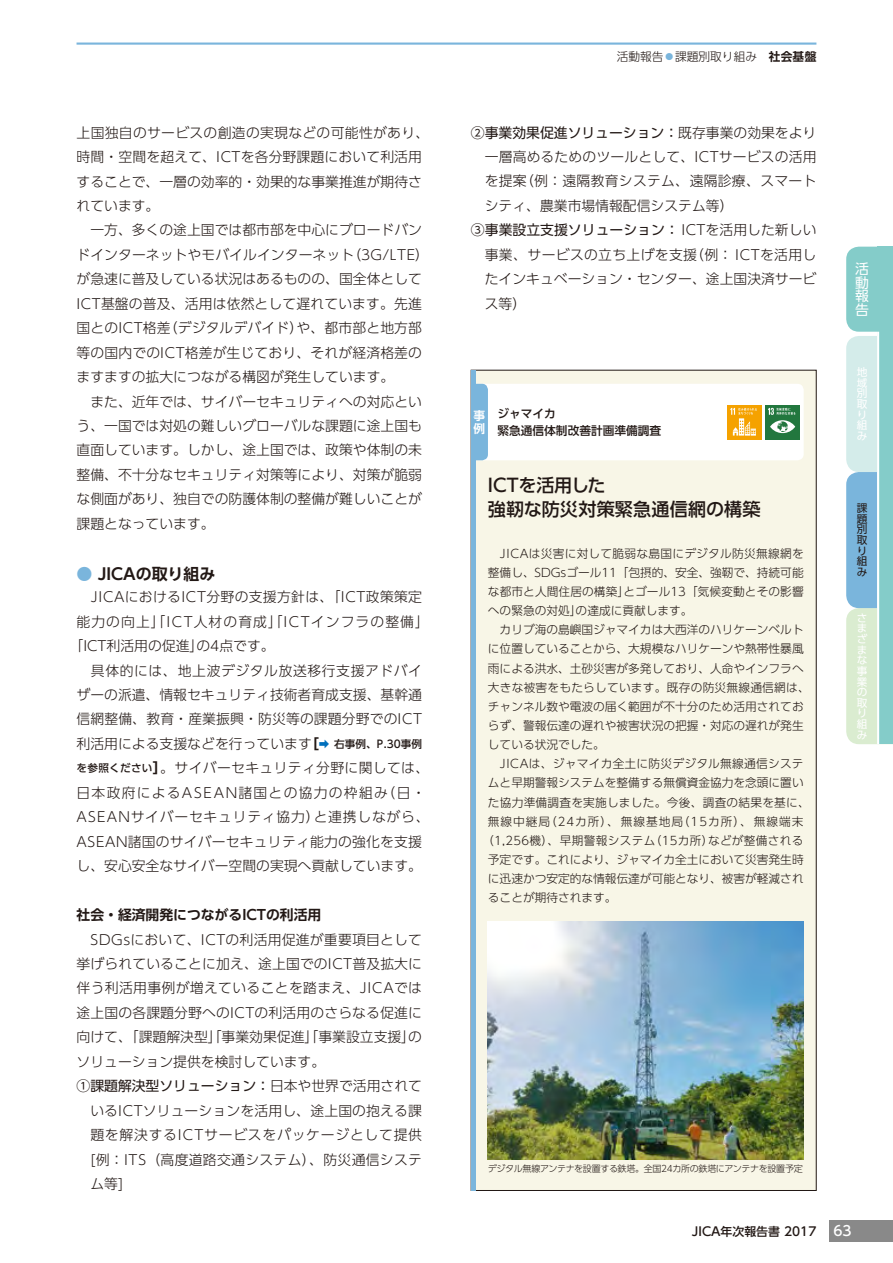
<style>
.page{position:relative;width:893px;height:1263px;background:#fff}
.page>*{position:absolute;margin:0;border:0;box-sizing:border-box;transform-origin:0 0}
.t1{font:500 18px/23.4px "UD Shin Go Pro";letter-spacing:.005em;color:#221815}
.t2{font:700 15.9px "UD Shin Go Pro De";color:#221815}
.t3{font:300 13.8px/24.5px "UD Shin Go Pro";letter-spacing:.01em;color:#221815}
.t4{font:13.8px "UD Shin Go Pro";color:#221815}
.t5{font:300 13.8px "UD Shin Go Pro";letter-spacing:.055em;color:#221815}
.t6{font:300 13.8px "UD Shin Go Pro";letter-spacing:.075em;color:#221815}
.t7{font:300 13.8px "UD Shin Go Pro";letter-spacing:.09em;color:#221815}
.t8{font:300 13.8px "UD Shin Go Pro";letter-spacing:.04em;color:#221815}
.t9{font:700 13.8px "UD Shin Go Pro De";color:#221815}
.t10{font:13.8px/13.8px "UD Shin Go Pro";color:#fff;text-align:justify}
.t11{font:500 12.15px "UD Shin Go Pro";color:#221815}
.t12{font:300 11.7px "UD Shin Go Pro";color:#221815}
.t13{font:300 11.7px "UD Shin Go Pro";letter-spacing:.02em;color:#221815}
.t14{font:300 11.7px "UD Shin Go Pro";letter-spacing:.025em;color:#221815}
.t15{font:300 11.7px "UD Shin Go Pro";letter-spacing:.085em;color:#221815}
.t16{font:500 11.7px/17px "UD Shin Go Pro";color:#221815}
.t17{font:700 11.7px/12.3px "UD Shin Go Pro De";color:#fff}
.t18{font:10.65px/10.6px "UD Shin Go Pro";color:#fff}
.t19{font:10.65px/10.6px "UD Shin Go Pro";color:#221815}
.t20{font:300 9px "UD Shin Go Pro";letter-spacing:-.035em;color:#221815}
.s1{color:#7ab5dc}
.s2{font-weight:800}
.s3{font-weight:500;font-size:10.65px;color:#006fbc}
.s4{font-weight:500;font-size:10.65px}
.s5{font-weight:300}
.s6{font-family:"UD Shin Go Pro De";font-weight:700}
.s7{font-size:11.85px}
.s8{font-size:13.8px;color:#fff}
</style>
<div class="page">
<div style="left:471px;top:370px;width:345px;height:820px;background:#f8f6e7"></div>
<hr style="left:471px;top:370px;width:4px;height:821px;background:#7ab5dc">
<hr style="left:77px;top:43px;width:739px;height:2px;background:#7ab5dc">
<svg style="left:846px;top:247px;width:31px;height:497px;background:#b1d8da"></svg>
<div style="left:877px;top:247px;width:16px;height:497px;background:#84ccc9"></div>
<hr style="left:877px;top:332px;width:2px;height:412px;background:#fff">
<img style="left:488px;top:921px;width:316px;height:238px">
<svg style="left:475px;top:384px;width:329px;height:76px;background:#f0f2eb"></svg>
<div style="left:829px;top:1220px;width:64px;height:22px;background:#898989"></div>
<p class="t3" style="left:77px;top:120px;width:354px">上国独自のサービスの創造の実現などの可能性があり、時間・空間を超えて、ICTを各分野課題において利活用することで、一層の効率的・効果的な事業推進が期待されています。<br>　一方、多くの途上国では都市部を中心にブロードバンドインターネットやモバイルインターネット（3G/LTE）が急速に普及している状況はあるものの、国全体として<br>ICT基盤の普及、活用は依然として遅れています。先進国とのICT格差（デジタルデバイド）や、都市部と地方部等の国内でのICT格差が生じており、それが経済格差のますますの拡大につながる構図が発生しています。<br>　また、近年では、サイバーセキュリティへの対応という、一国では対処の難しいグローバルな課題に途上国も直面しています。しかし、途上国では、政策や体制の未整備、不十分なセキュリティ対策等により、対策が脆弱な側面があり、独自での防護体制の整備が難しいことが課題となっています。</p>
<p class="t2" style="left:77px;top:561px;width:140px"><span class="s1">●</span> JICAの取り組み</p>
<p class="t3" style="left:77px;top:584px;width:347px">　JICAにおけるICT分野の支援方針は、「ICT政策策定</p>
<p class="t6" style="left:77px;top:610px;width:354px">能力の向上」「ICT人材の育成」「ICTインフラの整備」</p>
<p class="t3" style="left:70px;top:633px;width:207px">「ICT利活用の促進」の4点です。</p>
<p class="t8" style="left:77px;top:659px;width:347px">　具体的には、地上波デジタル放送移行支援アドバイ</p>
<p class="t3" style="left:77px;top:682px;width:347px">ザーの派遣、情報セキュリティ技術者育成支援、基幹通</p>
<p class="t3" style="left:77px;top:706px;width:347px">信網整備、教育・産業振興・防災等の課題分野でのICT</p>
<p class="t3" style="left:77px;top:731px;width:347px">利活用による支援などを行っています<span class="s2">［</span><span class="s3">➡</span> <span class="s4">右事例、P.30事例</span></p>
<p class="t3" style="left:77px;top:755px;width:354px"><span class="s4">を参照ください</span><span class="s2">］</span>。サイバーセキュリティ分野に関しては、</p>
<p class="t7" style="left:77px;top:781px;width:351px">日本政府によるASEAN諸国との協力の枠組み（日・</p>
<p class="t5" style="left:77px;top:806px;width:355px">ASEANサイバーセキュリティ協力）と連携しながら、</p>
<p class="t3" style="left:77px;top:829px;width:347px">ASEAN諸国のサイバーセキュリティ能力の強化を支援</p>
<p class="t3" style="left:77px;top:853px;width:347px">し、安心安全なサイバー空間の実現へ貢献しています。</p>
<p class="t9" style="left:77px;top:903px;width:246px">社会・経済開発につながるICTの利活用</p>
<p class="t3" style="left:77px;top:926px;width:347px">　SDGsにおいて、ICTの利活用促進が重要項目として</p>
<p class="t3" style="left:77px;top:951px;width:347px">挙げられていることに加え、途上国でのICT普及拡大に</p>
<p class="t3" style="left:77px;top:975px;width:347px">伴う利活用事例が増えていることを踏まえ、JICAでは</p>
<p class="t3" style="left:77px;top:1000px;width:347px">途上国の各課題分野へのICTの利活用のさらなる促進に</p>
<p class="t3" style="left:77px;top:1024px;width:347px">向けて、「課題解決型」「事業効果促進」「事業設立支援」の</p>
<p class="t3" style="left:77px;top:1049px;width:250px">ソリューション提供を検討しています。</p>
<p class="t4" style="left:77px;top:1075px;width:347px">①課題解決型ソリューション：<span class="s5">日本や世界で活用されて</span></p>
<p class="t3" style="left:90px;top:1098px;width:333px">いるICTソリューションを活用し、途上国の抱える課</p>
<p class="t5" style="left:90px;top:1124px;width:333px">題を解決するICTサービスをパッケージとして提供</p>
<p class="t3" style="left:90px;top:1146px;width:333px">[例：ITS（高度道路交通システム）、防災通信システ</p>
<p class="t3" style="left:90px;top:1171px;width:34px">ム等]</p>
<p class="t12" style="left:617px;top:47px;width:201px">活動報告<span class="s1">◦</span>課題別取り組み <span class="s6">社会基盤</span></p>
<p class="t4" style="left:471px;top:121px;width:347px">②事業効果促進ソリューション：<span class="s5">既存事業の効果をより</span></p>
<p class="t3" style="left:485px;top:144px;width:333px">一層高めるためのツールとして、ICTサービスの活用</p>
<p class="t3" style="left:485px;top:168px;width:333px">を提案（例：遠隔教育システム、遠隔診療、スマート</p>
<p class="t3" style="left:485px;top:193px;width:250px">シティ、農業市場情報配信システム等）</p>
<p class="t4" style="left:471px;top:219px;width:347px">③事業設立支援ソリューション： <span class="s5">ICTを活用した新しい</span></p>
<p class="t3" style="left:485px;top:242px;width:333px">事業、サービスの立ち上げを支援（例： ICTを活用し</p>
<p class="t3" style="left:485px;top:266px;width:333px">たインキュベーション・センター、途上国決済サービ</p>
<p class="t3" style="left:485px;top:291px;width:43px">ス等）</p>
<p class="t17" style="left:474px;top:409px;width:13px">事例</p>
<p class="t16" style="left:497px;top:405px;width:165px">ジャマイカ<br>緊急通信体制改善計画準備調査</p>
<h1 class="t1" style="left:488px;top:473px;width:274px">ICTを活用した<br>強靭な防災対策緊急通信網の構築</h1>
<p class="t14" style="left:488px;top:544px;width:317px">　JICAは災害に対して脆弱な島国にデジタル防災無線網を</p>
<p class="t12" style="left:488px;top:563px;width:317px">整備し、SDGsゴール11「包摂的、安全、強靭で、持続可能</p>
<p class="t12" style="left:488px;top:582px;width:317px">な都市と人間住居の構築」とゴール13「気候変動とその影響</p>
<p class="t12" style="left:488px;top:601px;width:206px">への緊急の対処」の達成に貢献します。</p>
<p class="t12" style="left:488px;top:620px;width:317px">　カリブ海の島嶼国ジャマイカは大西洋のハリケーンベルト</p>
<p class="t12" style="left:488px;top:639px;width:317px">に位置していることから、大規模なハリケーンや熱帯性暴風</p>
<p class="t12" style="left:488px;top:659px;width:317px">雨による洪水、土砂災害が多発しており、人命やインフラへ</p>
<p class="t13" style="left:488px;top:678px;width:323px">大きな被害をもたらしています。既存の防災無線通信網は、</p>
<p class="t12" style="left:488px;top:697px;width:317px">チャンネル数や電波の届く範囲が不十分のため活用されてお</p>
<p class="t12" style="left:488px;top:716px;width:317px">らず、警報伝達の遅れや被害状況の把握・対応の遅れが発生</p>
<p class="t12" style="left:488px;top:735px;width:118px">している状況でした。</p>
<p class="t13" style="left:488px;top:754px;width:317px">　JICAは、ジャマイカ全土に防災デジタル無線通信システ</p>
<p class="t12" style="left:488px;top:773px;width:317px">ムと早期警報システムを整備する無償資金協力を念頭に置い</p>
<p class="t13" style="left:488px;top:793px;width:323px">た協力準備調査を実施しました。今後、調査の結果を基に、</p>
<p class="t15" style="left:488px;top:812px;width:317px">無線中継局（24カ所）、無線基地局（15カ所）、無線端末</p>
<p class="t14" style="left:482px;top:831px;width:323px">（1,256機）、早期警報システム（15カ所）などが整備される</p>
<p class="t12" style="left:488px;top:850px;width:317px">予定です。これにより、ジャマイカ全土において災害発生時</p>
<p class="t12" style="left:488px;top:869px;width:317px">に迅速かつ安定的な情報伝達が可能となり、被害が軽減され</p>
<p class="t12" style="left:488px;top:888px;width:130px">ることが期待されます。</p>
<p class="t10" style="left:855px;top:261px;width:15px">活動報告</p>
<p class="t18" style="left:857px;top:366px;width:12px">地域別取り組み</p>
<p class="t19" style="left:857px;top:502px;width:12px">課題別取り組み</p>
<p class="t18" style="left:857px;top:612px;width:12px">さまざまな事業の取り組み</p>
<p class="t20" style="left:488px;top:1161px;width:317px">デジタル無線アンテナを設置する鉄塔。全国24カ所の鉄塔にアンテナを設置予定</p>
<p class="t11" style="left:692px;top:1221px;width:161px">JICA<span class="s7">年次報告書</span> 2017 <span class="s8">63</span></p>
</div>
